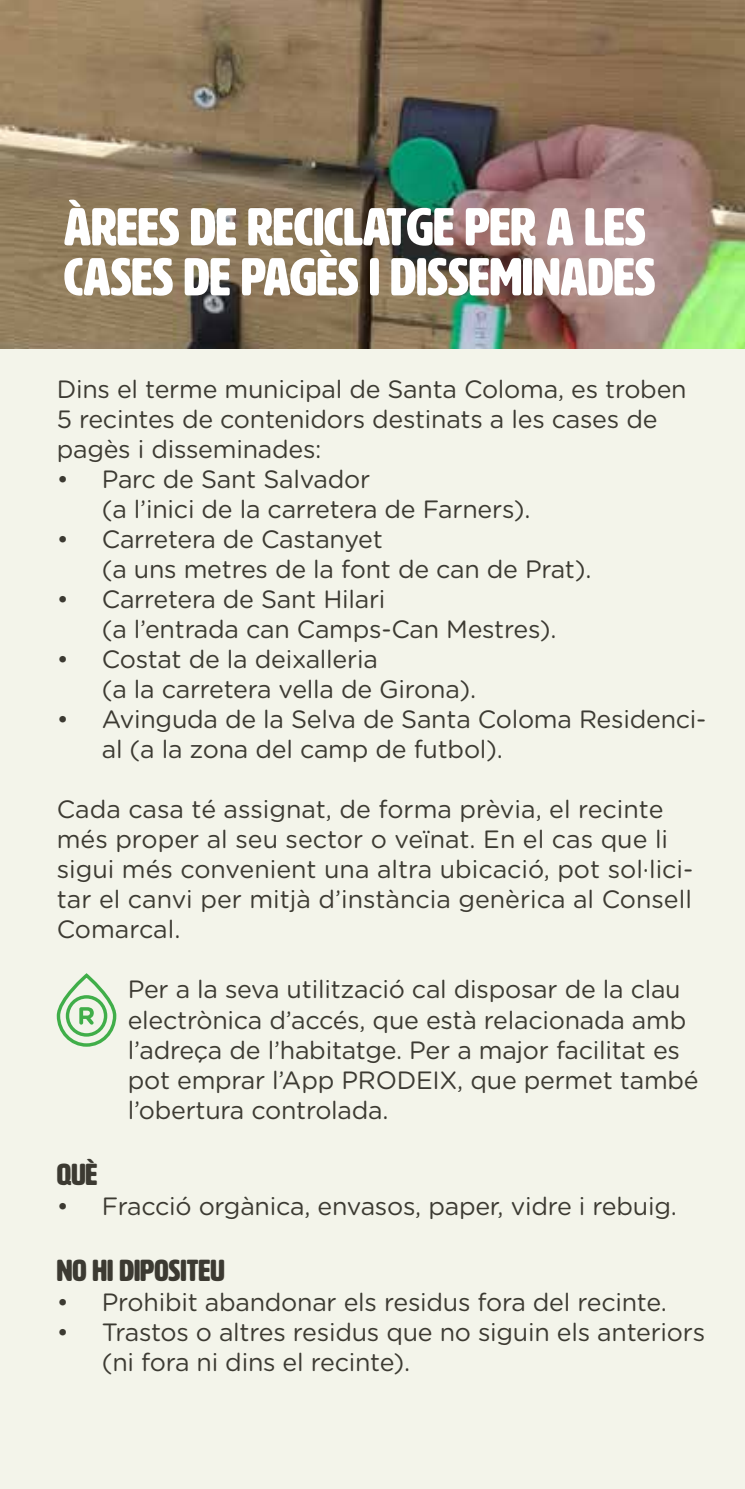
<style>
.page{position:relative;width:745px;height:1489px;background:#fff}
.page>*{position:absolute;margin:0;border:0;box-sizing:border-box;transform-origin:0 0}
.t1{font:52.5px/50px "HWT Artz";color:#fff}
.t2{font:30px "HWT Artz";color:#3c3a32}
.t3{font:25px/30px "Gotham Rounded";letter-spacing:-.01em;color:#3c3a32}
</style>
<div class="page">
<div style="left:0;top:348px;width:744px;height:1140px;background:#f3f4ea"></div>
<img style="left:0;top:0;width:744px;height:348px">
<svg style="left:56px;top:975px;width:61px;height:72px"></svg>
<h1 class="t1" style="left:64px;top:203px;width:592px">ÀREES DE RECICLATGE PER A LES<br>CASES DE PAGÈS I DISSEMINADES</h1>
<p class="t3" style="left:57px;top:373px;width:631px">Dins el terme municipal de Santa Coloma, es troben<br>5 recintes de contenidors destinats a les cases de pagès i disseminades:</p>
<p class="t3" style="left:102px;top:463px;width:430px;text-indent:-45px">• Parc de Sant Salvador<br>(a l’inici de la carretera de Farners).</p>
<p class="t3" style="left:102px;top:523px;width:491px;text-indent:-45px">• Carretera de Castanyet<br>(a uns metres de la font de can de Prat).</p>
<p class="t3" style="left:102px;top:583px;width:456px;text-indent:-45px">• Carretera de Sant Hilari<br>(a l’entrada can Camps-Can Mestres).</p>
<p class="t3" style="left:102px;top:643px;width:376px;text-indent:-45px">• Costat de la deixalleria<br>(a la carretera vella de Girona).</p>
<p class="t3" style="left:102px;top:703px;width:605px;text-indent:-45px">• Avinguda de la Selva de Santa Coloma Residenci&shy;al (a la zona del camp de futbol).</p>
<p class="t3" style="left:57px;top:793px;width:637px">Cada casa té assignat, de forma prèvia, el recinte més proper al seu sector o veïnat. En el cas que li sigui més convenient una altra ubicació, pot sol·lici&shy;tar el canvi per mitjà d’instància genèrica al Consell Comarcal.</p>
<p class="t3" style="left:128px;top:973px;width:572px">Per a la seva utilització cal disposar de la clau electrònica d’accés, que està relacionada amb l’adreça de l’habitatge. Per a major facilitat es pot emprar l’App PRODEIX, que permet també l’obertura controlada.</p>
<p class="t2" style="left:57px;top:1158px;width:42px">QUÈ</p>
<p class="t3" style="left:57px;top:1189px;width:621px">• Fracció orgànica, envasos, paper, vidre i rebuig.</p>
<p class="t2" style="left:57px;top:1254px;width:169px">NO HI DIPOSITEU</p>
<p class="t3" style="left:57px;top:1285px;width:611px">• Prohibit abandonar els residus fora del recinte.</p>
<p class="t3" style="left:102px;top:1315px;width:604px;text-indent:-45px">• Trastos o altres residus que no siguin els anteriors (ni fora ni dins el recinte).</p>
</div>
